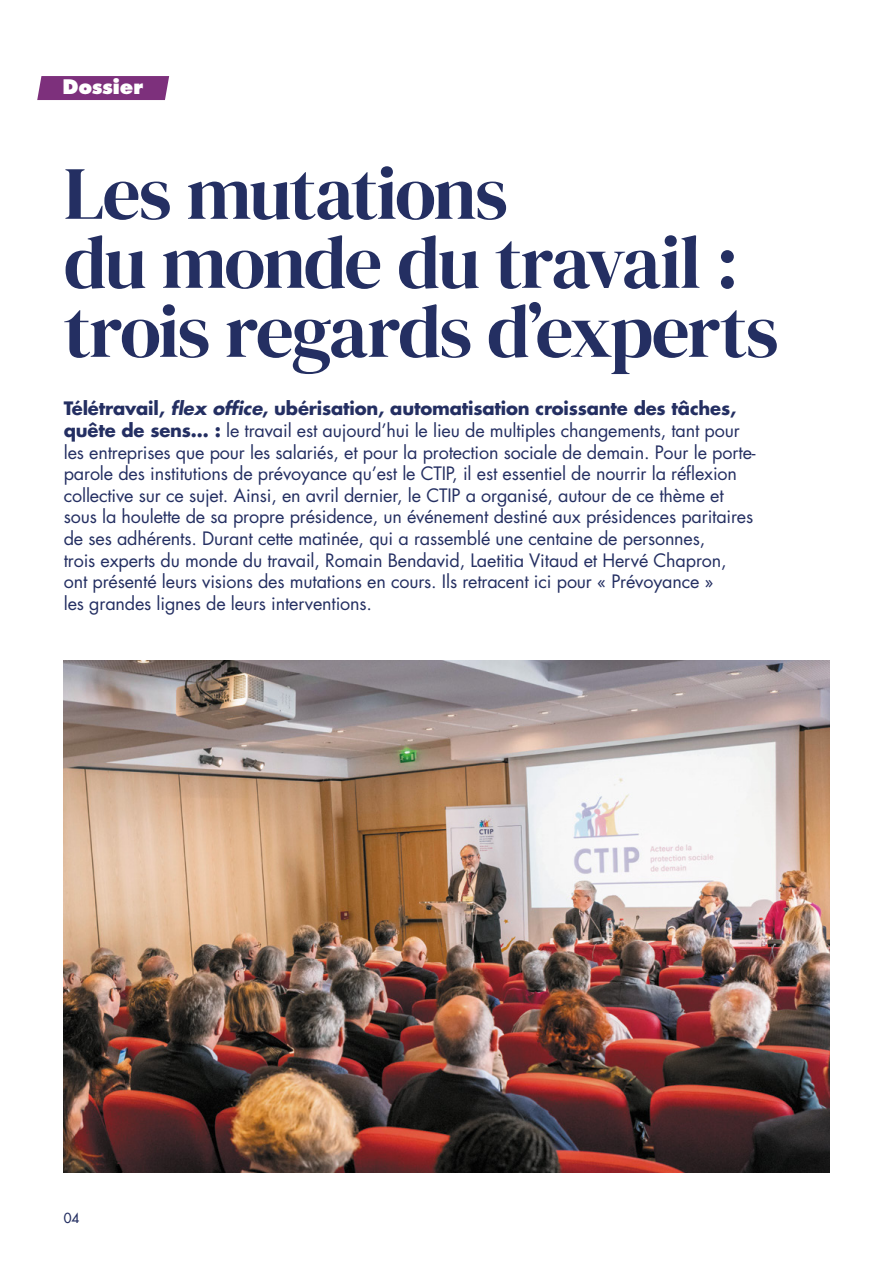
<style>
.page{position:relative;width:893px;height:1263px;background:#fff}
.page>*{position:absolute;margin:0;border:0;box-sizing:border-box;transform-origin:0 0}
.t1{font:75px/69px "DM Serif Display";letter-spacing:-.03em;color:#242f62}
.t2{font:800 19.5px "Futura Std";letter-spacing:-.01em;color:#fff}
.t3{font:18px/21.6px "Futura Std";letter-spacing:-.01em;color:#242f62}
.t4{font:500 13.5px "Futura Std";color:#242f62}
.s1{font-weight:700}
.s2{font-weight:700;font-style:italic}
</style>
<div class="page">
<img style="left:64px;top:660px;width:765px;height:512px">
<div style="left:39px;top:76px;width:128px;height:24px;background:#7d307c"></div>
<p class="t2" style="left:63px;top:75px;width:82px">Dossier</p>
<h1 class="t1" style="left:64px;top:160px;width:716px">Les mutations<br>du monde du travail : trois regards d’experts</h1>
<p class="t3" style="left:64px;top:398px;width:693px"><span class="s1">Télétravail,</span> <span class="s2">flex office</span><span class="s1">, ubérisation, automatisation croissante des tâches, quête de sens… :</span> le travail est aujourd’hui le lieu de multiples changements, tant pour les entreprises que pour les salariés, et pour la protection sociale de demain. Pour le porte&shy;parole des institutions de prévoyance qu’est le CTIP, il est essentiel de nourrir la réflexion collective sur ce sujet. Ainsi, en avril dernier, le CTIP a organisé, autour de ce thème et sous la houlette de sa propre présidence, un événement destiné aux présidences paritaires de ses adhérents. Durant cette matinée, qui a rassemblé une centaine de personnes,<br>trois experts du monde du travail, Romain Bendavid, Laetitia Vitaud et Hervé Chapron,<br>ont présenté leurs visions des mutations en cours. Ils retracent ici pour « Prévoyance »<br>les grandes lignes de leurs interventions.</p>
<p class="t4" style="left:64px;top:1210px;width:17px">04</p>
</div>
